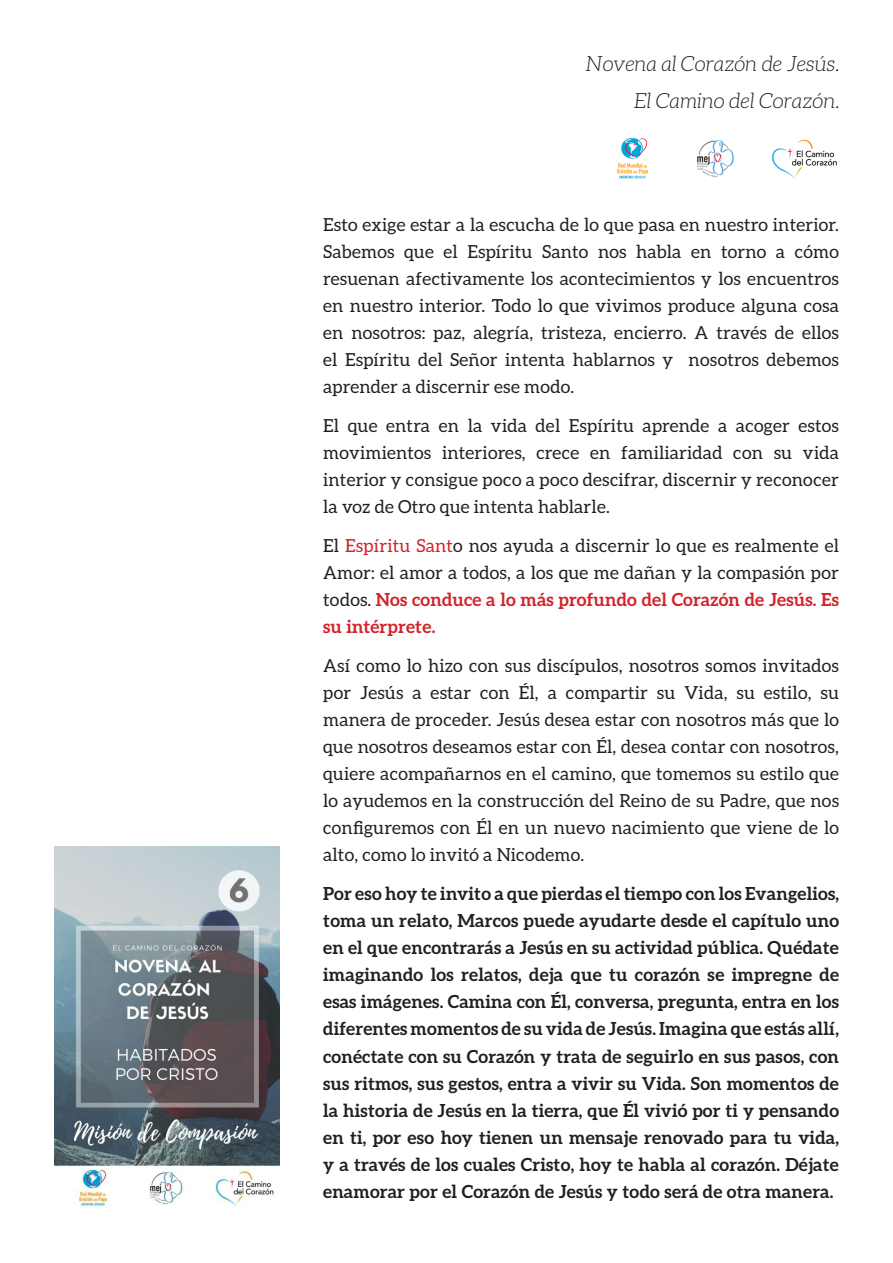
<style>
.page{position:relative;width:893px;height:1263px;background:#fff}
.page>*{position:absolute;margin:0;border:0;box-sizing:border-box;transform-origin:0 0}
.t1{font:italic 300 21px/37.2px "Aleo";color:#231f20;text-align:right}
.t2{font:18px/27px "Aleo";letter-spacing:.01em;color:#231f20;text-align:justify}
.t3{font:700 18px/27px "Aleo";letter-spacing:.01em;color:#231f20;text-align:justify}
.s1{color:#d1232a}
.s2{font-weight:700;color:#d1232a}
</style>
<div class="page">
<img style="left:616px;top:137px;width:221px;height:42px">
<img style="left:54px;top:846px;width:225px;height:361px">
<p class="t1" style="left:585px;top:45px;width:256px">Novena al Corazón de Jesús.<br>El Camino del Corazón.</p>
<p class="t2" style="left:323px;top:211px;width:517px">Esto exige estar a la escucha de lo que pasa en nuestro interior.<br>Sabemos que el Espíritu Santo nos habla en torno a cómo resuenan afectivamente los acontecimientos y los encuentros en nuestro interior. Todo lo que vivimos produce alguna cosa en nosotros: paz, alegría, tristeza, encierro. A través de ellos el Espíritu del Señor intenta hablarnos y nosotros debemos aprender a discernir ese modo.</p>
<p class="t2" style="left:323px;top:412px;width:517px">El que entra en la vida del Espíritu aprende a acoger estos movimientos interiores, crece en familiaridad con su vida interior y consigue poco a poco descifrar, discernir y reconocer la voz de Otro que intenta hablarle.</p>
<p class="t2" style="left:323px;top:532px;width:517px">El <span class="s1">Espíritu Sant</span>o nos ayuda a discernir lo que es realmente el Amor: el amor a todos, a los que me dañan y la compasión por todos. <span class="s2">Nos conduce a lo más profundo del Corazón de Jesús. Es su intérprete.</span></p>
<p class="t2" style="left:323px;top:652px;width:517px">Así como lo hizo con sus discípulos, nosotros somos invitados por Jesús a estar con Él, a compartir su Vida, su estilo, su manera de proceder. Jesús desea estar con nosotros más que lo que nosotros deseamos estar con Él, desea contar con nosotros, quiere acompañarnos en el camino, que tomemos su estilo que lo ayudemos en la construcción del Reino de su Padre, que nos configuremos con Él en un nuevo nacimiento que viene de lo alto, como lo invitó a Nicodemo.</p>
<p class="t3" style="left:323px;top:880px;width:517px">Por eso hoy te invito a que pierdas el tiempo con los Evangelios, toma un relato, Marcos puede ayudarte desde el capítulo uno en el que encontrarás a Jesús en su actividad pública. Quédate imaginando los relatos, deja que tu corazón se impregne de esas imágenes. Camina con Él, conversa, pregunta, entra en los diferentes momentos de su vida de Jesús. Imagina que estás allí, conéctate con su Corazón y trata de seguirlo en sus pasos, con sus ritmos, sus gestos, entra a vivir su Vida. Son momentos de la historia de Jesús en la tierra, que Él vivió por ti y pensando en ti, por eso hoy tienen un mensaje renovado para tu vida, y a través de los cuales Cristo, hoy te habla al corazón. Déjate enamorar por el Corazón de Jesús y todo será de otra manera.</p>
</div>
